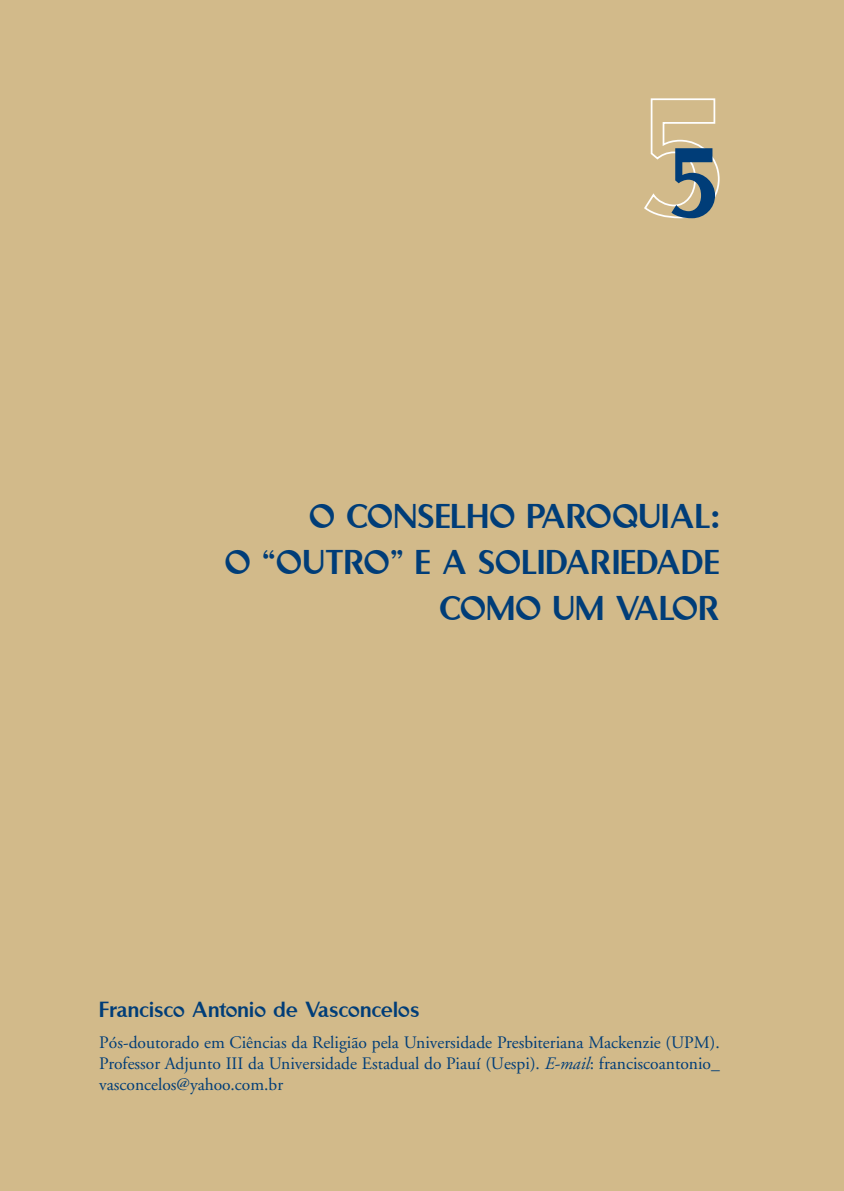
<style>
.page{position:relative;width:844px;height:1191px;background:#fff}
.page>*{position:absolute;margin:0;border:0;box-sizing:border-box;transform-origin:0 0}
.t1{font:112px "Rubino Sans ICG Fill";color:#003d78}
.t2{font:38.5px/46.2px "Rubino Sans ICG Fill";color:#003d78;text-align:right}
.t3{font:24.5px "Rubino Sans ICG Fill";color:#003d78}
.t4{font:17.5px/21px "Adobe Garamond";color:#003d78;text-align:justify}
.s1{font-style:italic}
</style>
<div class="page">
<div style="left:0;top:0;width:843px;height:1191px;background:#d2ba8a"></div>
<svg style="left:644px;top:98px;width:76px;height:121px"></svg>
<h1 class="t1" style="left:666px;top:123px;width:55px">5</h1>
<h2 class="t2" style="left:224px;top:492px;width:497px">O CONSELHO PAROQUIAL:<br>O “OUTRO” E A SOLIDARIEDADE<br>COMO UM VALOR</h2>
<h3 class="t3" style="left:99px;top:996px;width:322px">Francisco Antonio de Vasconcelos</h3>
<p class="t4" style="left:99px;top:1032px;width:622px">Pós-doutorado em Ciências da Religião pela Universidade Presbiteriana Mackenzie (UPM).<br>Professor Adjunto III da Universidade Estadual do Piauí (Uespi). <span class="s1">E-mail</span>: franciscoantonio_ vasconcelos@yahoo.com.br</p>
</div>
